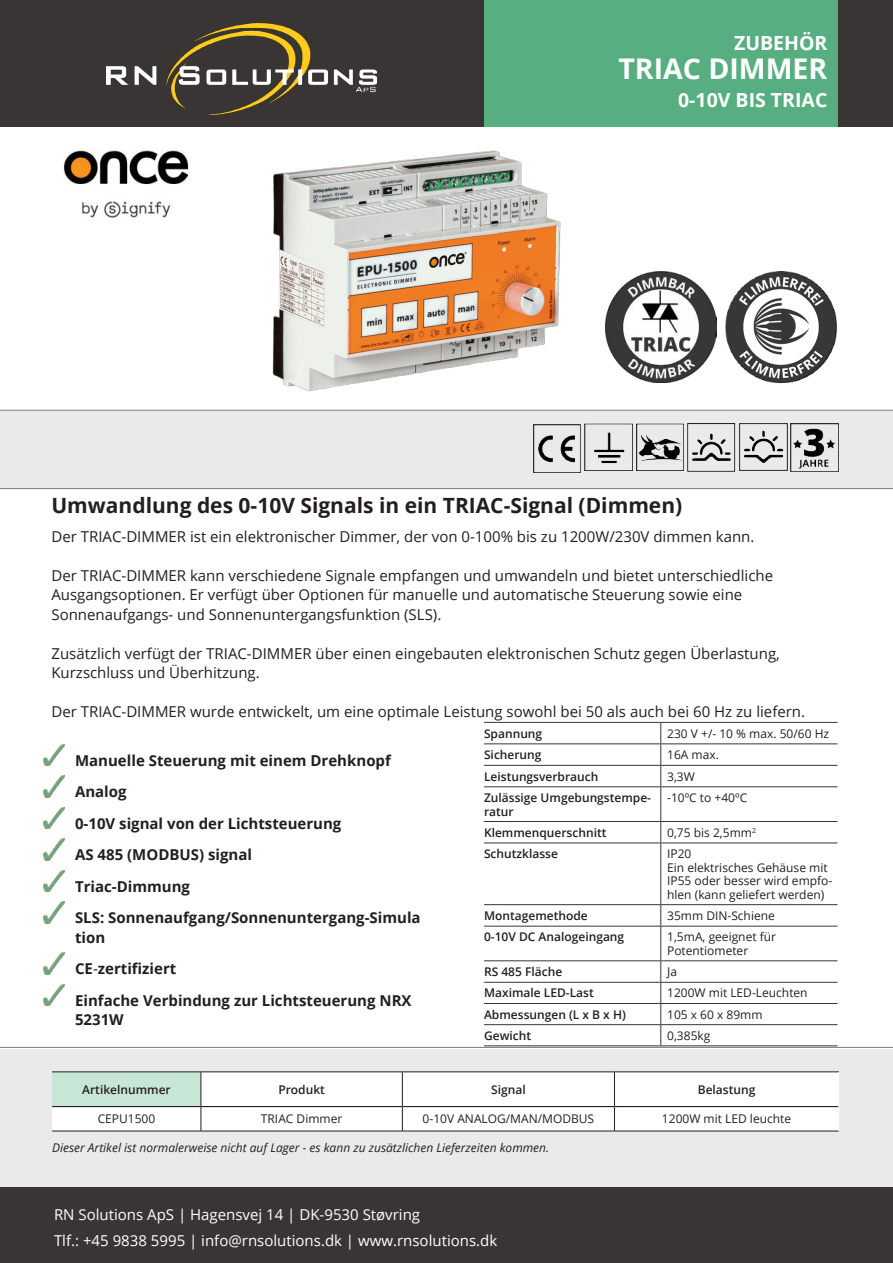
<style>
.page{position:relative;width:893px;height:1263px;background:#fff}
.page>*{position:absolute;margin:0;border:0;box-sizing:border-box;transform-origin:0 0}
.t1{font:700 28.5px "Open Sans";color:#fff}
.t2{font:700 21px "Open Sans";color:#241f1f}
.t3{font:700 19.5px "Open Sans";color:#fff}
.t4{font:15px/19.5px "Open Sans";color:#241f1f}
.t5{font:700 15px/31.5px "Open Sans";color:#241f1f}
.t6{font:15px/25.5px "Open Sans";color:#fff}
.t7{font:12px/13.5px "Open Sans";color:#241f1f}
.t8{font:600 12px/13.5px "Open Sans";color:#241f1f}
.t9{font:italic 12px "Open Sans";color:#241f1f}
.s1{font-weight:400}
</style>
<div class="page">
<div style="left:0;top:410px;width:893px;height:78px;background:#ebeaea"></div>
<div style="left:0;top:1049px;width:893px;height:140px;background:#ebeaea"></div>
<hr style="left:52px;top:1131px;width:149px;height:1px;background:#241f1f">
<hr style="left:201px;top:1131px;width:201px;height:1px;background:#241f1f">
<hr style="left:402px;top:1131px;width:212px;height:1px;background:#241f1f">
<hr style="left:614px;top:1131px;width:225px;height:1px;background:#241f1f">
<svg style="left:52px;top:1072px;width:787px;height:59px;background:#f4f7f6"></svg>
<hr style="left:52px;top:1071px;width:149px;height:1px;background:#241f1f">
<hr style="left:201px;top:1071px;width:201px;height:1px;background:#241f1f">
<hr style="left:402px;top:1071px;width:212px;height:1px;background:#241f1f">
<hr style="left:614px;top:1071px;width:225px;height:1px;background:#241f1f">
<hr style="left:201px;top:1072px;width:1px;height:34px;background:#241f1f">
<hr style="left:402px;top:1072px;width:1px;height:34px;background:#241f1f">
<hr style="left:614px;top:1072px;width:1px;height:34px;background:#241f1f">
<hr style="left:838px;top:1072px;width:1px;height:34px;background:#fff">
<hr style="left:52px;top:1106px;width:149px;height:1px;background:#241f1f">
<hr style="left:201px;top:1106px;width:201px;height:1px;background:#241f1f">
<hr style="left:402px;top:1106px;width:212px;height:1px;background:#241f1f">
<hr style="left:614px;top:1106px;width:224px;height:1px;background:#241f1f">
<img style="left:44px;top:744px;width:20px;height:22px">
<img style="left:44px;top:776px;width:20px;height:21px">
<img style="left:44px;top:807px;width:20px;height:22px">
<img style="left:44px;top:839px;width:20px;height:21px">
<img style="left:44px;top:870px;width:20px;height:22px">
<img style="left:44px;top:902px;width:20px;height:21px">
<img style="left:44px;top:953px;width:20px;height:21px">
<img style="left:44px;top:984px;width:20px;height:22px">
<svg style="left:661px;top:723px;width:176px;height:322px"></svg>
<hr style="left:484px;top:722px;width:177px;height:1px;background:#393535">
<hr style="left:661px;top:722px;width:176px;height:1px;background:#393535">
<hr style="left:484px;top:743px;width:177px;height:1px;background:#393535">
<hr style="left:661px;top:743px;width:176px;height:1px;background:#393535">
<hr style="left:484px;top:765px;width:177px;height:1px;background:#393535">
<hr style="left:661px;top:765px;width:176px;height:1px;background:#393535">
<hr style="left:484px;top:786px;width:177px;height:1px;background:#393535">
<hr style="left:661px;top:786px;width:176px;height:1px;background:#393535">
<hr style="left:484px;top:821px;width:177px;height:1px;background:#393535">
<hr style="left:661px;top:821px;width:176px;height:1px;background:#393535">
<hr style="left:484px;top:842px;width:177px;height:1px;background:#393535">
<hr style="left:661px;top:842px;width:176px;height:1px;background:#393535">
<hr style="left:484px;top:904px;width:177px;height:1px;background:#393535">
<hr style="left:661px;top:904px;width:176px;height:1px;background:#393535">
<hr style="left:484px;top:926px;width:177px;height:1px;background:#393535">
<hr style="left:661px;top:926px;width:176px;height:1px;background:#393535">
<hr style="left:484px;top:960px;width:177px;height:1px;background:#393535">
<hr style="left:661px;top:960px;width:176px;height:1px;background:#393535">
<hr style="left:484px;top:982px;width:177px;height:1px;background:#393535">
<hr style="left:661px;top:982px;width:176px;height:1px;background:#393535">
<hr style="left:484px;top:1003px;width:177px;height:1px;background:#393535">
<hr style="left:661px;top:1003px;width:176px;height:1px;background:#393535">
<hr style="left:484px;top:1024px;width:177px;height:1px;background:#393535">
<hr style="left:661px;top:1024px;width:176px;height:1px;background:#393535">
<hr style="left:484px;top:1045px;width:177px;height:1px;background:#393535">
<hr style="left:661px;top:1045px;width:176px;height:1px;background:#393535">
<svg style="left:660px;top:723px;width:1px;height:63px"></svg>
<hr style="left:660px;top:787px;width:1px;height:34px;background:#393535">
<svg style="left:660px;top:822px;width:1px;height:20px"></svg>
<hr style="left:660px;top:843px;width:1px;height:61px;background:#393535">
<svg style="left:660px;top:905px;width:1px;height:21px"></svg>
<hr style="left:660px;top:926px;width:1px;height:34px;background:#393535">
<svg style="left:660px;top:961px;width:1px;height:84px"></svg>
<img style="left:606px;top:272px;width:110px;height:110px">
<img style="left:726px;top:272px;width:110px;height:110px">
<img style="left:636px;top:423px;width:48px;height:48px">
<img style="left:791px;top:424px;width:47px;height:48px">
<img style="left:688px;top:424px;width:47px;height:47px">
<img style="left:739px;top:423px;width:48px;height:48px">
<img style="left:585px;top:423px;width:47px;height:48px">
<img style="left:533px;top:424px;width:48px;height:48px">
<hr style="left:0;top:488px;width:893px;height:1px;background:#7d7c7e">
<hr style="left:0;top:410px;width:893px;height:1px;background:#7d7c7e">
<hr style="left:0;top:1047px;width:893px;height:1px;background:#7d7c7e">
<img style="left:63px;top:150px;width:126px;height:68px">
<div style="left:0;top:0;width:893px;height:126px;background:#393535"></div>
<div style="left:484px;top:0;width:353px;height:126px;background:#57ae81"></div>
<img style="left:106px;top:23px;width:271px;height:92px">
<div style="left:0;top:1188px;width:893px;height:75px;background:#393535"></div>
<img style="left:272px;top:150px;width:289px;height:242px">
<h3 class="t3" style="left:734px;top:30px;width:95px">ZUBEHÖR</h3>
<h1 class="t1" style="left:618px;top:48px;width:211px">TRIAC DIMMER</h1>
<h3 class="t3" style="left:678px;top:87px;width:151px">0-10V BIS TRIAC</h3>
<h2 class="t2" style="left:51px;top:491px;width:632px">Umwandlung des 0-10V Signals in ein TRIAC-Signal (Dimmen)</h2>
<p class="t4" style="left:51px;top:526px;width:704px">Der TRIAC-DIMMER ist ein elektronischer Dimmer, der von 0-100% bis zu 1200W/230V dimmen kann.</p>
<p class="t4" style="left:51px;top:565px;width:723px">Der TRIAC-DIMMER kann verschiedene Signale empfangen und umwandeln und bietet unterschiedliche<br>Ausgangsoptionen. Er verfügt über Optionen für manuelle und automatische Steuerung sowie eine<br>Sonnenaufgangs- und Sonnenuntergangsfunktion (SLS).</p>
<p class="t4" style="left:51px;top:643px;width:730px">Zusätzlich verfügt der TRIAC-DIMMER über einen eingebauten elektronischen Schutz gegen Überlastung,<br>Kurzschluss und Überhitzung.</p>
<p class="t4" style="left:51px;top:702px;width:755px">Der TRIAC-DIMMER wurde entwickelt, um eine optimale Leistung sowohl bei 50 als auch bei 60 Hz zu liefern.</p>
<p class="t5" style="left:75px;top:744px;width:347px">Manuelle Steuerung mit einem Drehknopf<br>Analog<br>0-10V signal von der Lichtsteuerung<br>AS 485 (MODBUS) signal<br>Triac-Dimmung<br>SLS: Sonnenaufgang/Sonnenuntergang-Simula</p>
<p class="t5" style="left:75px;top:921px;width:338px">tion<br>CE<span class="s1">-</span>zertifiziert<br>Einfache Verbindung zur Lichtsteuerung NRX</p>
<p class="t5" style="left:75px;top:1004px;width:50px">5231W</p>
<p class="t8" style="left:484px;top:726px;width:60px">Spannung</p>
<p class="t7" style="left:667px;top:726px;width:163px">230 V +/- 10 % max. 50/60 Hz</p>
<p class="t8" style="left:484px;top:748px;width:59px">Sicherung</p>
<p class="t7" style="left:667px;top:748px;width:53px">16A max.</p>
<p class="t8" style="left:484px;top:769px;width:116px">Leistungsverbrauch</p>
<p class="t7" style="left:667px;top:769px;width:29px">3,3W</p>
<p class="t8" style="left:484px;top:791px;width:169px">Zulässige Umgebungstempe&shy;ratur</p>
<p class="t7" style="left:667px;top:790px;width:82px">-10ºC to +40ºC</p>
<p class="t8" style="left:484px;top:825px;width:124px">Klemmenquerschnitt</p>
<p class="t7" style="left:667px;top:825px;width:90px">0,75 bis 2,5mm<sup>2</sup></p>
<p class="t8" style="left:484px;top:847px;width:76px">Schutzklasse</p>
<p class="t7" style="left:667px;top:847px;width:167px">IP20<br>Ein elektrisches Gehäuse mit<br>IP55 oder besser wird empfo&shy;hlen (kann geliefert werden)</p>
<p class="t8" style="left:484px;top:908px;width:105px">Montagemethode</p>
<p class="t7" style="left:667px;top:908px;width:109px">35mm DIN-Schiene</p>
<p class="t8" style="left:484px;top:930px;width:142px">0-10V DC Analogeingang</p>
<p class="t7" style="left:667px;top:930px;width:110px">1,5mA, geeignet für<br>Potentiometer</p>
<p class="t8" style="left:484px;top:965px;width:80px">RS 485 Fläche</p>
<p class="t7" style="left:667px;top:964px;width:11px">Ja</p>
<p class="t8" style="left:484px;top:986px;width:111px">Maximale LED-Last</p>
<p class="t7" style="left:667px;top:986px;width:142px">1200W mit LED-Leuchten</p>
<p class="t8" style="left:484px;top:1007px;width:143px">Abmessungen (L x B x H)</p>
<p class="t7" style="left:667px;top:1007px;width:97px">105 x 60 x 89mm</p>
<p class="t8" style="left:484px;top:1028px;width:49px">Gewicht</p>
<p class="t7" style="left:667px;top:1028px;width:45px">0,385kg</p>
<p class="t8" style="left:82px;top:1082px;width:90px">Artikelnummer</p>
<p class="t8" style="left:278px;top:1082px;width:48px">Produkt</p>
<p class="t8" style="left:491px;top:1082px;width:36px">Signal</p>
<p class="t8" style="left:698px;top:1082px;width:59px">Belastung</p>
<p class="t7" style="left:98px;top:1112px;width:59px">CEPU1500</p>
<p class="t7" style="left:261px;top:1112px;width:83px">TRIAC Dimmer</p>
<p class="t7" style="left:423px;top:1112px;width:173px">0-10V ANALOG/MAN/MODBUS</p>
<p class="t7" style="left:662px;top:1112px;width:131px">1200W mit LED leuchte</p>
<p class="t9" style="left:52px;top:1139px;width:499px">Dieser Artikel ist normalerweise nicht auf Lager - es kann zu zusätzlichen Lieferzeiten kommen.</p>
<p class="t6" style="left:54px;top:1201px;width:445px">RN Solutions ApS | Hagensvej 14 | DK-9530 Støvring<br>Tlf.: +45 9838 5995 | info@rnsolutions.dk | www.rnsolutions.dk</p>
</div>
